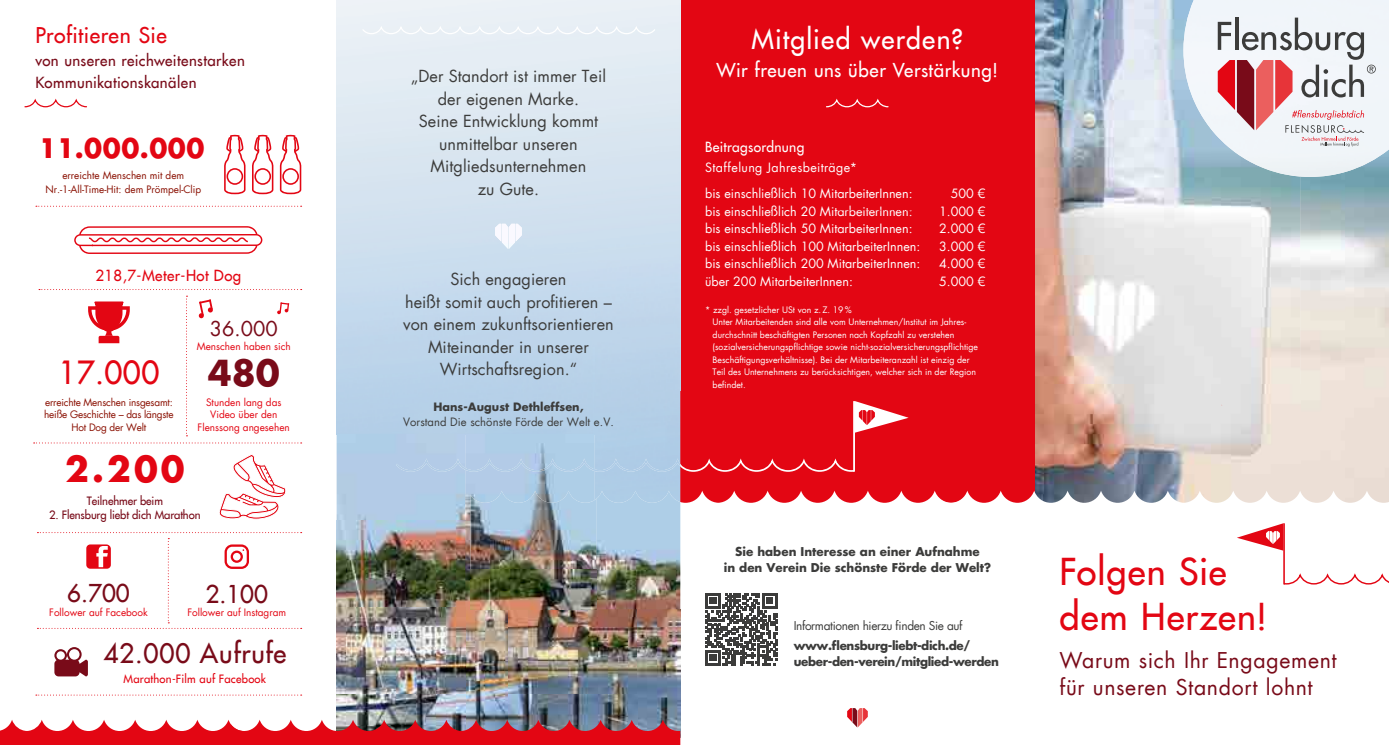
<style>
.page{position:relative;width:1389px;height:745px;background:#fff}
.page>*{position:absolute;margin:0;border:0;box-sizing:border-box;transform-origin:0 0}
.t1{font:36.25px/45px "Futura LT";letter-spacing:.03em;color:#e30613}
.t2{font:700 35px "Futura LT";color:#790b19}
.t3{font:700 34.75px "Futura LT";color:#e30613}
.t4{font:31.25px "Futura LT";color:#e30613}
.t5{font:26.5px "Futura LT";letter-spacing:.045em;color:#fff}
.t6{font:26.25px "Futura LT";letter-spacing:.03em;color:#790b19}
.t7{font:700 26.25px "Futura LT";letter-spacing:.02em;color:#e30613}
.t8{font:24.12px "Futura LT";color:#790b19}
.t9{font:21.25px/27.5px "Futura LT";letter-spacing:.03em;color:#790b19}
.t10{font:21.25px "Futura LT";letter-spacing:.02em;color:#e30613}
.t11{font:20px "Futura LT";color:#790b19}
.t12{font:18.75px "Futura LT";letter-spacing:.03em;color:#fff}
.t13{font:16.25px/22.5px "Futura LT";letter-spacing:.005em;color:#3c3c3b;text-align:center}
.t14{font:15px/22.5px "Futura LT";letter-spacing:.025em;color:#790b19}
.t15{font:15px "Futura LT";letter-spacing:.03em;color:#e30613}
.t16{font:13.75px "Futura LT";letter-spacing:.025em;color:#fff}
.t17{font:12.5px/26.2px "Futura LT";color:#fff}
.t18{font:700 11.88px/16.2px "Futura LT";color:#3c3c3b;text-align:center}
.t19{font:700 11.88px/16.2px "Futura LT";letter-spacing:-.03em;color:#3c3c3b}
.t20{font:11.88px "Futura LT";letter-spacing:-.03em;color:#3c3c3b}
.t21{font:11.25px "Futura LT";letter-spacing:-.01em;color:#790b19}
.t22{font:11.25px "Futura LT";letter-spacing:.005em;color:#3c3c3b}
.t23{font:11.25px "Futura LT";letter-spacing:.02em;color:#e30613}
.t24{font:700 11.25px "Futura LT";letter-spacing:.005em;color:#3c3c3b}
.t25{font:10px/12.5px "Futura LT";color:#e30613;text-align:center}
.t26{font:10px/12.5px "Futura LT";letter-spacing:-.02em;color:#8a1002;text-align:center}
.t27{font:10px/13.8px "Futura LT";color:#8a1002;text-align:center}
.t28{font:8.75px/12.5px "Futura LT";color:#fff}
</style>
<div class="page">
<img style="left:1035px;top:0;width:148px;height:128px">
<img style="left:1035px;top:128px;width:177px;height:362px">
<img style="left:1212px;top:133px;width:88px;height:357px">
<div style="left:680px;top:0;width:355px;height:744px;background:#e30613"></div>
<svg style="left:966px;top:490px;width:423px;height:60px"></svg>
<svg style="left:680px;top:490px;width:286px;height:60px;background:#fad7d9"></svg>
<div style="left:680px;top:550px;width:709px;height:194px;background:#fff"></div>
<img style="left:1183px;top:0;width:165px;height:133px">
<img style="left:1348px;top:0;width:41px;height:171px">
<img style="left:1214px;top:132px;width:134px;height:45px">
<svg style="left:1218px;top:18px;width:158px;height:128px"></svg>
<svg style="left:1284px;top:573px;width:105px;height:12px"></svg>
<svg style="left:1237px;top:523px;width:46px;height:27px"></svg>
<hr style="left:1283px;top:523px;width:2px;height:61px;background:#e30613">
<svg style="left:680px;top:458px;width:173px;height:13px"></svg>
<svg style="left:855px;top:401px;width:54px;height:31px"></svg>
<hr style="left:853px;top:401px;width:2px;height:70px;background:#fff">
<svg style="left:847px;top:708px;width:21px;height:19px"></svg>
<svg style="left:826px;top:98px;width:63px;height:10px"></svg>
<img style="left:337px;top:0;width:257px;height:520px">
<img style="left:337px;top:520px;width:171px;height:199px">
<img style="left:508px;top:609px;width:172px;height:110px">
<img style="left:471px;top:490px;width:209px;height:119px">
<img style="left:396px;top:458px;width:284px;height:13px">
<svg style="left:0;top:719px;width:680px;height:25px"></svg>
<img style="left:495px;top:224px;width:6px;height:17px">
<img style="left:502px;top:224px;width:13px;height:25px">
<img style="left:516px;top:224px;width:6px;height:17px">
<svg style="left:24px;top:98px;width:63px;height:10px"></svg>
<svg style="left:74px;top:226px;width:188px;height:28px"></svg>
<svg style="left:219px;top:454px;width:67px;height:65px"></svg>
<svg style="left:54px;top:647px;width:34px;height:29px"></svg>
<svg style="left:361px;top:24px;width:295px;height:11px"></svg>
<svg style="left:705px;top:593px;width:72px;height:72px"></svg>
<svg style="left:36px;top:206px;width:266px;height:1px"></svg>
<svg style="left:36px;top:694px;width:266px;height:1px"></svg>
<svg style="left:34px;top:442px;width:268px;height:1px"></svg>
<svg style="left:37px;top:538px;width:265px;height:91px"></svg>
<svg style="left:252px;top:135px;width:21px;height:59px"></svg>
<svg style="left:224px;top:135px;width:22px;height:59px"></svg>
<svg style="left:280px;top:135px;width:21px;height:59px"></svg>
<svg style="left:39px;top:289px;width:263px;height:147px"></svg>
<h3 class="t10" style="left:35px;top:22px;width:133px">Profitieren Sie</h3>
<h3 class="t14" style="left:35px;top:49px;width:211px">von unseren reichweitenstarken<br>Kommunikationskanälen</h3>
<h3 class="t7" style="left:39px;top:130px;width:167px">11.000.000</h3>
<p class="t27" style="left:45px;top:169px;width:157px">erreichte Menschen mit dem<br>Nr.-1-All-Time-Hit: dem Prömpel-Clip</p>
<h3 class="t15" style="left:95px;top:265px;width:147px">218,7-Meter-Hot Dog</h3>
<h3 class="t4" style="left:59px;top:351px;width:102px">17.000</h3>
<p class="t26" style="left:44px;top:395px;width:131px">erreichte Menschen insgesamt: heiße Geschichte – das längste<br>Hot Dog der Welt</p>
<h3 class="t3" style="left:65px;top:445px;width:121px">2.200</h3>
<h3 class="t11" style="left:210px;top:316px;width:69px">36.000</h3>
<p class="t25" style="left:197px;top:340px;width:96px">Menschen haben sich</p>
<h2 class="t2" style="left:208px;top:349px;width:74px">480</h2>
<p class="t25" style="left:198px;top:395px;width:94px">Stunden lang das<br>Video über den<br>Flenssong angesehen</p>
<p class="t21" style="left:87px;top:493px;width:78px">Teilnehmer beim</p>
<p class="t21" style="left:49px;top:507px;width:153px">2. Flensburg liebt dich Marathon</p>
<h3 class="t8" style="left:67px;top:577px;width:64px">6.700</h3>
<p class="t25" style="left:49px;top:606px;width:100px">Follower auf Facebook</p>
<h3 class="t8" style="left:205px;top:578px;width:64px">2.100</h3>
<p class="t25" style="left:187px;top:606px;width:100px">Follower auf Instagram</p>
<h3 class="t6" style="left:103px;top:636px;width:185px">42.000 Aufrufe</h3>
<p class="t23" style="left:124px;top:671px;width:144px">Marathon-Film auf Facebook</p>
<h3 class="t13" style="left:411px;top:65px;width:197px">„Der Standort ist immer Teil der eigenen Marke.<br>Seine Entwicklung kommt unmittelbar unseren<br>Mitgliedsunternehmen<br>zu Gute.</h3>
<h3 class="t13" style="left:403px;top:268px;width:212px">Sich engagieren<br>heißt somit auch profitieren – von einem zukunftsorientieren<br>Miteinander in unserer<br>Wirtschaftsregion.“</h3>
<p class="t24" style="left:433px;top:399px;width:152px">Hans-August Dethleffsen,</p>
<p class="t22" style="left:403px;top:415px;width:212px">Vorstand Die schönste Förde der Welt e.V.</p>
<h3 class="t5" style="left:751px;top:22px;width:213px">Mitglied werden?</h3>
<h3 class="t12" style="left:716px;top:58px;width:283px">Wir freuen uns über Verstärkung!</h3>
<h3 class="t16" style="left:705px;top:138px;width:101px">Beitragsordnung</h3>
<h3 class="t17" style="left:705px;top:154px;width:209px">Staffelung Jahresbeiträge*<br>bis einschließlich 10 MitarbeiterInnen:</h3>
<h3 class="t17" style="left:951px;top:180px;width:36px">500 €</h3>
<h3 class="t17" style="left:705px;top:198px;width:209px">bis einschließlich 20 MitarbeiterInnen:</h3>
<h3 class="t17" style="left:939px;top:198px;width:48px">1.000 €</h3>
<h3 class="t17" style="left:705px;top:215px;width:209px">bis einschließlich 50 MitarbeiterInnen:</h3>
<h3 class="t17" style="left:939px;top:215px;width:48px">2.000 €</h3>
<h3 class="t17" style="left:705px;top:233px;width:217px">bis einschließlich 100 MitarbeiterInnen:</h3>
<h3 class="t17" style="left:939px;top:233px;width:48px">3.000 €</h3>
<h3 class="t17" style="left:705px;top:250px;width:217px">bis einschließlich 200 MitarbeiterInnen:</h3>
<h3 class="t17" style="left:939px;top:250px;width:48px">4.000 €</h3>
<h3 class="t17" style="left:705px;top:268px;width:149px">über 200 MitarbeiterInnen:</h3>
<h3 class="t17" style="left:939px;top:268px;width:48px">5.000 €</h3>
<p class="t28" style="left:713px;top:303px;width:267px;text-indent:-7px">* zzgl. gesetzlicher USt von z. Z. 19 %<br>Unter Mitarbeitenden sind alle vom Unternehmen/Institut im Jahres&shy;durchschnitt beschäftigten Personen nach Kopfzahl zu verstehen (sozialversicherungspflichtige sowie nicht-sozialversicherungspflichtige Beschäftigungsverhältnisse). Bei der Mitarbeiteranzahl ist einzig der Teil des Unternehmens zu berücksichtigen, welcher sich in der Region befindet.</p>
<h3 class="t18" style="left:724px;top:543px;width:269px">Sie haben Interesse an einer Aufnahme<br>in den Verein Die schönste Förde der Welt?</h3>
<h3 class="t20" style="left:794px;top:617px;width:170px">Informationen hierzu finden Sie auf</h3>
<h3 class="t19" style="left:794px;top:636px;width:207px">www.flensburg-liebt-dich.de/ ueber-den-verein/mitglied-werden</h3>
<h1 class="t1" style="left:1059px;top:548px;width:210px">Folgen Sie dem Herzen!</h1>
<h3 class="t9" style="left:1059px;top:646px;width:279px">Warum sich Ihr Engagement für unseren Standort lohnt</h3>
</div>
